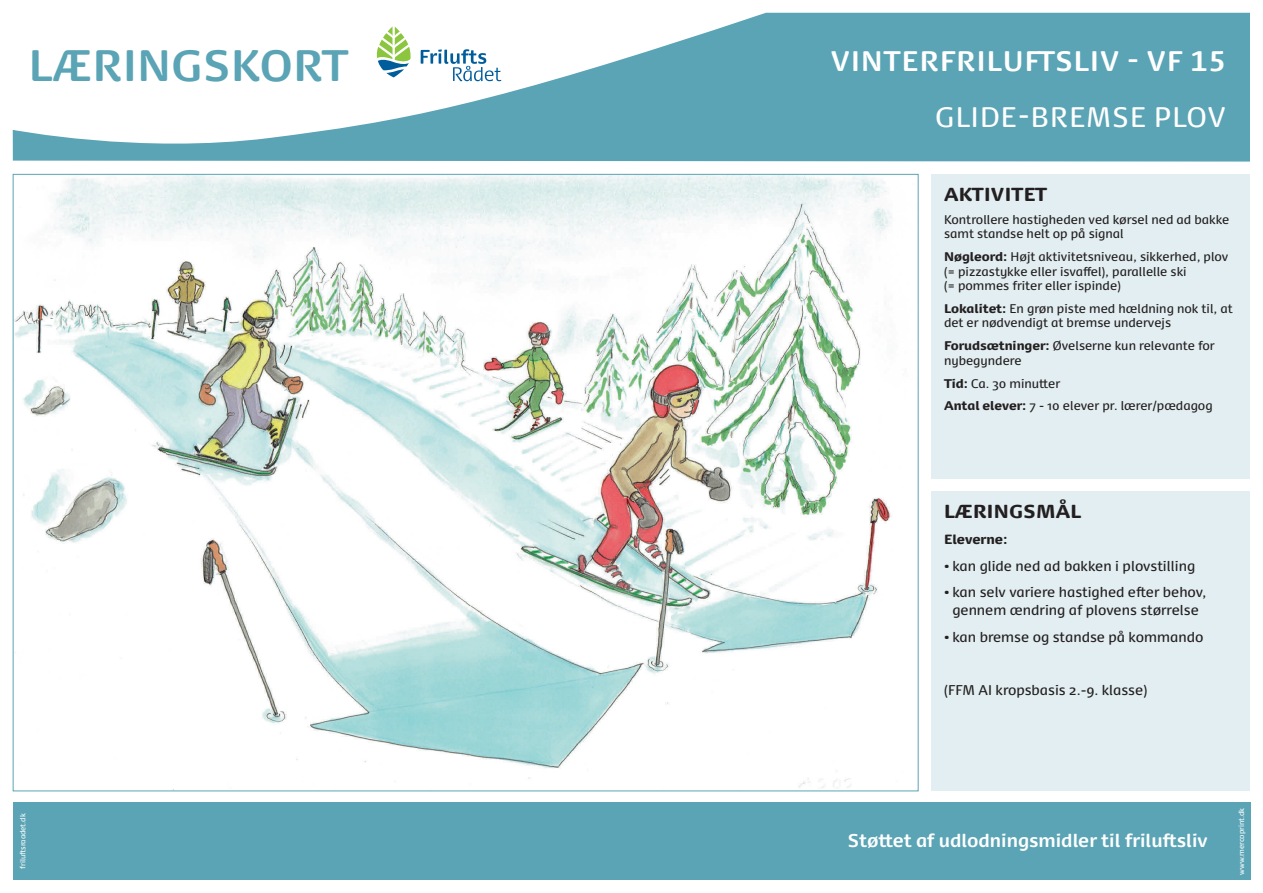
<style>
.page{position:relative;width:1263px;height:893px;background:#fff}
.page>*{position:absolute;margin:0;border:0;box-sizing:border-box;transform-origin:0 0}
.t1{font:700 42px "Dancer Pro";letter-spacing:.015em;color:#5aa4b5}
.t2{font:700 27px "Dancer Pro";letter-spacing:.045em;color:#fff}
.t3{font:27px "Dancer Pro";letter-spacing:.045em;color:#fff}
.t4{font:900 18px "Dancer Pro";letter-spacing:.015em;color:#231f20}
.t5{font:700 17.7px "Dancer Pro";color:#fff}
.t6{font:13.5px/18px "Dancer Pro";color:#231f20;text-align:center}
.t7{font:900 12.75px "Dancer Pro";color:#231f20}
.t8{font:12px/14.4px "Dancer Pro";color:#231f20}
.t9{font:7.2px "Dancer Pro";color:#fff}
.s1{font-weight:900}
.s2{font-weight:900;font-size:12.75px}
</style>
<div class="page">
<svg style="left:13px;top:13px;width:1237px;height:149px;fill:#5aa4b5"></svg>
<div style="left:13px;top:802px;width:1237px;height:78px;background:#5aa4b5"></div>
<img style="left:15px;top:176px;width:877px;height:612px">
<div style="left:931px;top:491px;width:319px;height:300px;background:#e2eef1"></div>
<div style="left:931px;top:174px;width:319px;height:304px;background:#e2eef1"></div>
<svg style="left:421px;top:49px;width:80px;height:32px"></svg>
<svg style="left:377px;top:26px;width:34px;height:51px"></svg>
<h1 class="t1" style="left:29px;top:36px;width:321px">LÆRINGSKORT</h1>
<p class="t2" style="left:831px;top:42px;width:396px">VINTERFRILUFTSLIV - VF 15</p>
<p class="t3" style="left:935px;top:99px;width:291px">GLIDE-BREMSE PLOV</p>
<p class="t4" style="left:944px;top:181px;width:104px">AKTIVITET</p>
<p class="t8" style="left:944px;top:212px;width:287px">Kontrollere hastigheden ved kørsel ned ad bakke samt standse helt op på signal</p>
<p class="t8" style="left:944px;top:249px;width:286px"><span class="s1">Nøgleord:</span> Højt aktivitetsniveau, sikkerhed, plov (= pizzastykke eller isvaffel), parallelle ski<br>(= pommes friter eller ispinde)</p>
<p class="t8" style="left:944px;top:301px;width:290px"><span class="s1">Lokalitet:</span> En grøn piste med hældning nok til, at det er nødvendigt at bremse undervejs</p>
<p class="t8" style="left:944px;top:338px;width:272px"><span class="s1">Forudsætninger:</span> Øvelserne kun relevante for nybegyndere</p>
<p class="t8" style="left:944px;top:375px;width:118px"><span class="s1">Tid:</span> Ca. 30 minutter</p>
<p class="t8" style="left:944px;top:398px;width:270px"><span class="s1">Antal elever:</span> 7 - 10 elever pr. lærer/pædagog</p>
<p class="t4" style="left:944px;top:497px;width:138px">LÆRINGSMÅL</p>
<p class="t7" style="left:944px;top:530px;width:65px">Eleverne:</p>
<p class="t6" style="left:944px;top:556px;width:253px"><span class="s2">•</span> kan glide ned ad bakken i plovstilling</p>
<p class="t6" style="left:944px;top:583px;width:264px"><span class="s2">•</span> kan selv variere hastighed efter behov, gennem ændring af plovens størrelse</p>
<p class="t6" style="left:944px;top:627px;width:261px"><span class="s2">•</span> kan bremse og standse på kommando</p>
<p class="t6" style="left:944px;top:680px;width:205px">(FFM AI kropsbasis 2.-9. klasse)</p>
<p class="t9" style="left:18px;top:869px;width:57px;rotate:-90deg">friluftsraadet.dk</p>
<p class="t9" style="left:1236px;top:875px;width:68px;rotate:-90deg">www.mercoprint.dk</p>
<h3 class="t5" style="left:848px;top:828px;width:361px">Støttet af udlodningsmidler til friluftsliv</h3>
</div>
